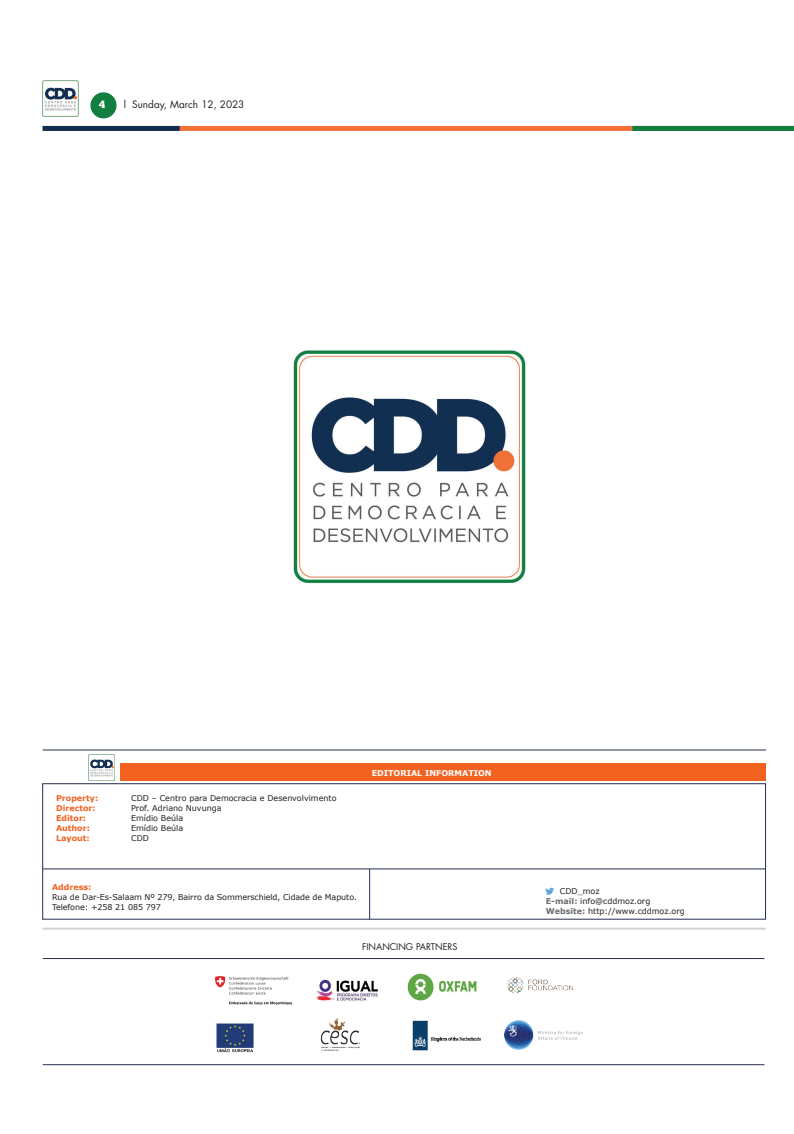
<style>
.page{position:relative;width:794px;height:1134px;background:#fff}
.page>*{position:absolute;margin:0;border:0;box-sizing:border-box;transform-origin:0 0}
.t1{font:10px "Futura LT";color:#231f20}
.t2{font:700 10px "Popular";color:#fff}
.t3{font:9px "Futura LT";color:#231f20}
.t4{font:8px/10px "Verdana";color:#231f20}
.t5{font:700 8px "Verdana";color:#f26221}
.t6{font:700 8px "Verdana";color:#fff}
.s1{font-weight:700;color:#6c6d70}
</style>
<div class="page">
<div style="left:45px;top:126px;width:749px;height:5px;background:#f37138"></div>
<div style="left:632px;top:126px;width:162px;height:5px;background:#107f40"></div>
<div style="left:43px;top:126px;width:137px;height:5px;background:#102e4f"></div>
<div style="left:90px;top:92px;width:27px;height:26px;background:#107f40;border-radius:50%"></div>
<img style="left:43px;top:81px;width:35px;height:35px">
<img style="left:293px;top:350px;width:233px;height:233px">
<div style="left:120px;top:763px;width:645px;height:18px;background:#f26221"></div>
<div style="left:43px;top:783px;width:722px;height:136px;border:1px solid #252e53"></div>
<hr style="left:43px;top:869px;width:723px;height:1px;background:#252e53">
<hr style="left:369px;top:869px;width:1px;height:50px;background:#252e53">
<svg style="left:545px;top:887px;width:9px;height:8px"></svg>
<img style="left:89px;top:755px;width:26px;height:26px">
<hr style="left:43px;top:750px;width:723px;height:1px;background:#252e53">
<hr style="left:43px;top:928px;width:723px;height:2px;background:#d1d2d4">
<img style="left:217px;top:1024px;width:37px;height:29px">
<hr style="left:43px;top:958px;width:721px;height:1px;background:#252e53">
<img style="left:215px;top:976px;width:76px;height:29px">
<img style="left:408px;top:974px;width:68px;height:26px">
<img style="left:507px;top:976px;width:67px;height:17px">
<img style="left:412px;top:1020px;width:69px;height:31px">
<img style="left:316px;top:979px;width:62px;height:22px">
<img style="left:320px;top:1018px;width:41px;height:33px">
<hr style="left:43px;top:1064px;width:721px;height:1px;background:#252e53">
<img style="left:504px;top:1020px;width:78px;height:29px">
<p class="t2" style="left:99px;top:98px;width:8px">4</p>
<p class="t1" style="left:124px;top:98px;width:122px">l Sunday, March 12, 2023</p>
<p class="t5" style="left:56px;top:793px;width:44px">Property:</p>
<p class="t4" style="left:131px;top:793px;width:207px">CDD – Centro para Democracia e Desenvolvimento</p>
<p class="t5" style="left:56px;top:803px;width:41px">Director:</p>
<p class="t4" style="left:131px;top:803px;width:92px">Prof. Adriano Nuvunga</p>
<p class="t5" style="left:56px;top:813px;width:32px">Editor:</p>
<p class="t4" style="left:131px;top:813px;width:54px">Emídio Beúla</p>
<p class="t5" style="left:56px;top:823px;width:35px">Author:</p>
<p class="t4" style="left:131px;top:823px;width:54px">Emídio Beúla</p>
<p class="t5" style="left:56px;top:833px;width:35px">Layout:</p>
<p class="t4" style="left:131px;top:833px;width:19px">CDD</p>
<p class="t6" style="left:372px;top:768px;width:121px">EDITORIAL INFORMATION</p>
<p class="t5" style="left:52px;top:881px;width:41px">Address:</p>
<p class="t4" style="left:52px;top:892px;width:306px">Rua de Dar-Es-Salaam Nº 279, Bairro da Sommerschield, Cidade de Maputo.<br>Telefone: +258 21 085 797</p>
<p class="t4" style="left:546px;top:886px;width:141px;text-indent:14px">CDD_moz<br><span class="s1">E-mail:</span> info@cddmoz.org<br><span class="s1">Website:</span> http://www.cddmoz.org</p>
<p class="t3" style="left:362px;top:941px;width:97px">FINANCING PARTNERS</p>
</div>
